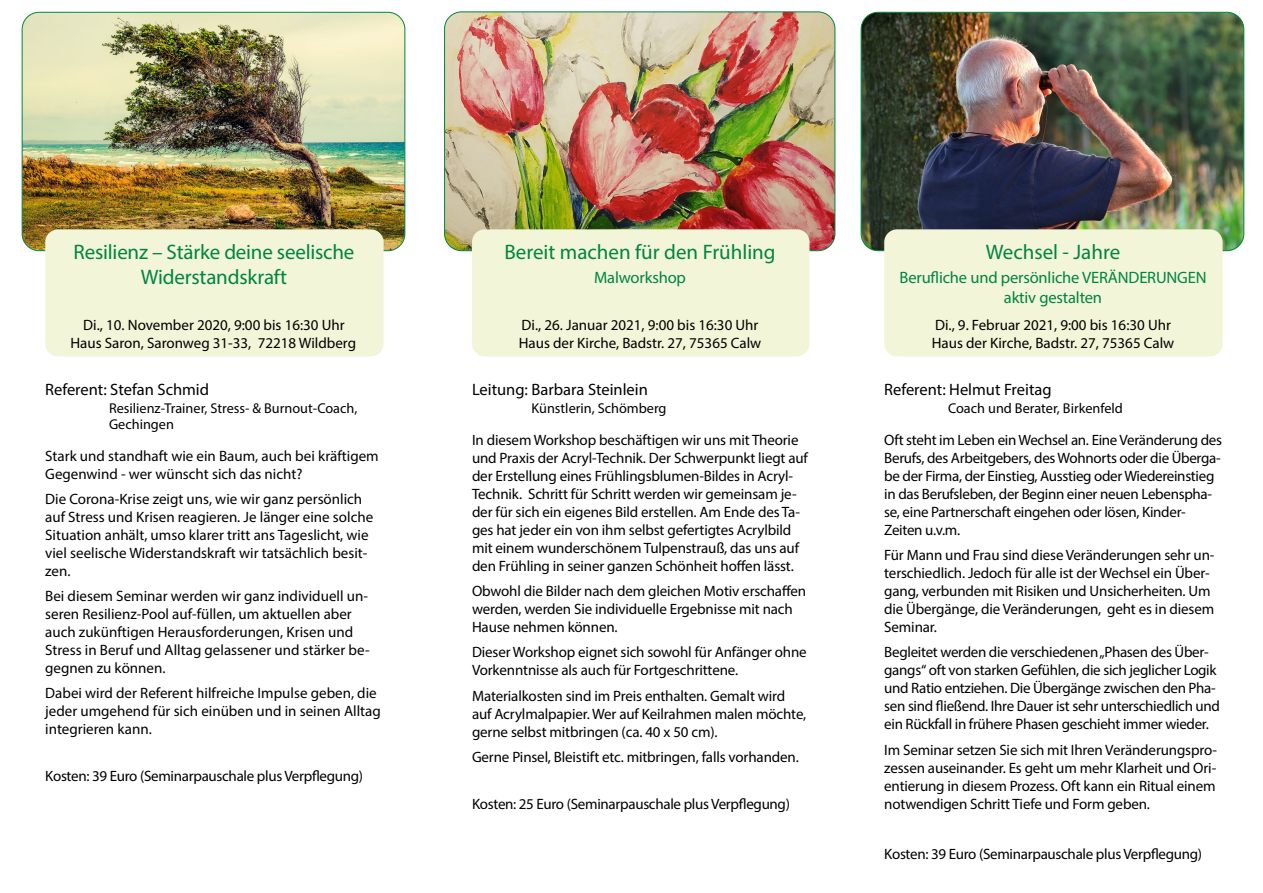
<style>
.page{position:relative;width:1263px;height:893px;background:#fff}
.page>*{position:absolute;margin:0;border:0;box-sizing:border-box;transform-origin:0 0}
.t1{font:21px/25.2px "Myriad Pro";letter-spacing:-.01em;color:#00853e;text-align:center}
.t2{font:16.5px "Myriad Pro";color:#000}
.t3{font:16.5px/19.8px "Myriad Pro";letter-spacing:-.01em;color:#00853e;text-align:center}
.t4{font:15px/18px "Myriad Pro";letter-spacing:-.01em;color:#000}
.t5{font:14.25px/15.8px "Myriad Pro";color:#000}
</style>
<div class="page">
<img style="left:861px;top:12px;width:383px;height:239px">
<div style="left:884px;top:229px;width:338px;height:127px;background:#f2f5d8;border-radius:13px"></div>
<img style="left:445px;top:12px;width:390px;height:239px">
<div style="left:472px;top:229px;width:337px;height:127px;background:#f2f5d8;border-radius:13px"></div>
<img style="left:22px;top:12px;width:383px;height:239px">
<div style="left:45px;top:229px;width:339px;height:127px;background:#f2f5d8;border-radius:13px"></div>
<h1 class="t1" style="left:74px;top:239px;width:282px">Resilienz – Stärke deine seelische<br>Widerstandskraft</h1>
<p class="t4" style="left:70px;top:315px;width:287px;text-align:center">Di., 10. November 2020, 9:00 bis 16:30 Uhr<br>Haus Saron, Saronweg 31-33, 72218 Wildberg</p>
<p class="t2" style="left:45px;top:379px;width:165px">Referent: Stefan Schmid</p>
<p class="t5" style="left:109px;top:400px;width:250px">Resilienz-Trainer, Stress- &amp; Burnout-Coach,<br>Gechingen</p>
<p class="t4" style="left:45px;top:446px;width:335px">Stark und standhaft wie ein Baum, auch bei kräftigem<br>Gegenwind - wer wünscht sich das nicht?</p>
<p class="t4" style="left:45px;top:490px;width:329px">Die Corona-Krise zeigt uns, wie wir ganz persönlich auf Stress und Krisen reagieren. Je länger eine solche Situation anhält, umso klarer tritt ans Tageslicht, wie viel seelische Widerstandskraft wir tatsächlich besit&shy;zen.</p>
<p class="t4" style="left:45px;top:587px;width:326px">Bei diesem Seminar werden wir ganz individuell un&shy;seren Resilienz-Pool auf-füllen, um aktuellen aber auch zukünftigen Herausforderungen, Krisen und Stress in Beruf und Alltag gelassener und stärker be&shy;gegnen zu können.</p>
<p class="t4" style="left:45px;top:684px;width:337px">Dabei wird der Referent hilfreiche Impulse geben, die jeder umgehend für sich einüben und in seinen Alltag integrieren kann.</p>
<p class="t4" style="left:45px;top:767px;width:319px">Kosten: 39 Euro (Seminarpauschale plus Verpflegung)</p>
<h1 class="t1" style="left:504px;top:239px;width:273px">Bereit machen für den Frühling</h1>
<p class="t3" style="left:594px;top:267px;width:93px">Malworkshop</p>
<p class="t4" style="left:519px;top:316px;width:244px">Di., 26. Januar 2021, 9:00 bis 16:30 Uhr<br>Haus der Kirche, Badstr. 27, 75365 Calw</p>
<p class="t2" style="left:472px;top:379px;width:177px">Leitung: Barbara Steinlein</p>
<p class="t5" style="left:531px;top:400px;width:137px">Künstlerin, Schömberg</p>
<p class="t4" style="left:472px;top:431px;width:337px">In diesem Workshop beschäftigen wir uns mit Theorie und Praxis der Acryl-Technik. Der Schwerpunkt liegt auf der Erstellung eines Frühlingsblumen-Bildes in Acryl-Technik. Schritt für Schritt werden wir gemeinsam je&shy;der für sich ein eigenes Bild erstellen. Am Ende des Ta&shy;ges hat jeder ein von ihm selbst gefertigtes Acrylbild mit einem wunderschönem Tulpenstrauß, das uns auf den Frühling in seiner ganzen Schönheit hoffen lässt.</p>
<p class="t4" style="left:472px;top:582px;width:336px">Obwohl die Bilder nach dem gleichen Motiv erschaffen werden, werden Sie individuelle Ergebnisse mit nach<br>Hause nehmen können.</p>
<p class="t4" style="left:472px;top:643px;width:336px">Dieser Workshop eignet sich sowohl für Anfänger ohne<br>Vorkenntnisse als auch für Fortgeschrittene.</p>
<p class="t4" style="left:472px;top:686px;width:336px">Materialkosten sind im Preis enthalten. Gemalt wird auf Acrylmalpapier. Wer auf Keilrahmen malen möchte, gerne selbst mitbringen (ca. 40 x 50 cm).</p>
<p class="t4" style="left:472px;top:748px;width:328px">Gerne Pinsel, Bleistift etc. mitbringen, falls vorhanden.</p>
<p class="t4" style="left:472px;top:794px;width:319px">Kosten: 25 Euro (Seminarpauschale plus Verpflegung)</p>
<h1 class="t1" style="left:986px;top:239px;width:136px">Wechsel - Jahre</h1>
<p class="t3" style="left:899px;top:267px;width:309px">Berufliche und persönliche VERÄNDERUNGEN aktiv gestalten</p>
<p class="t4" style="left:932px;top:316px;width:244px">Di., 9. Februar 2021, 9:00 bis 16:30 Uhr<br>Haus der Kirche, Badstr. 27, 75365 Calw</p>
<p class="t2" style="left:884px;top:379px;width:169px">Referent: Helmut Freitag</p>
<p class="t5" style="left:948px;top:400px;width:176px">Coach und Berater, Birkenfeld</p>
<p class="t4" style="left:884px;top:431px;width:339px">Oft steht im Leben ein Wechsel an. Eine Veränderung des Berufs, des Arbeitgebers, des Wohnorts oder die Überga&shy;be der Firma, der Einstieg, Ausstieg oder Wiedereinstieg in das Berufsleben, der Beginn einer neuen Lebenspha&shy;se, eine Partnerschaft eingehen oder lösen, Kinder-Zeiten u.v.m.</p>
<p class="t4" style="left:884px;top:546px;width:332px">Für Mann und Frau sind diese Veränderungen sehr un&shy;terschiedlich. Jedoch für alle ist der Wechsel ein Über&shy;gang, verbunden mit Risiken und Unsicherheiten. Um die Übergänge, die Veränderungen, geht es in diesem Seminar.</p>
<p class="t4" style="left:884px;top:643px;width:337px">Begleitet werden die verschiedenen „Phasen des Über&shy;gangs“ oft von starken Gefühlen, die sich jeglicher Logik und Ratio entziehen. Die Übergänge zwischen den Pha&shy;sen sind fließend. Ihre Dauer ist sehr unterschiedlich und ein Rückfall in frühere Phasen geschieht immer wieder.</p>
<p class="t4" style="left:884px;top:740px;width:334px;text-align:justify">Im Seminar setzen Sie sich mit Ihren Veränderungspro&shy;zessen auseinander. Es geht um mehr Klarheit und Ori&shy;entierung in diesem Prozess. Oft kann ein Ritual einem notwendigen Schritt Tiefe und Form geben.</p>
<p class="t4" style="left:884px;top:845px;width:319px">Kosten: 39 Euro (Seminarpauschale plus Verpflegung)</p>
</div>
